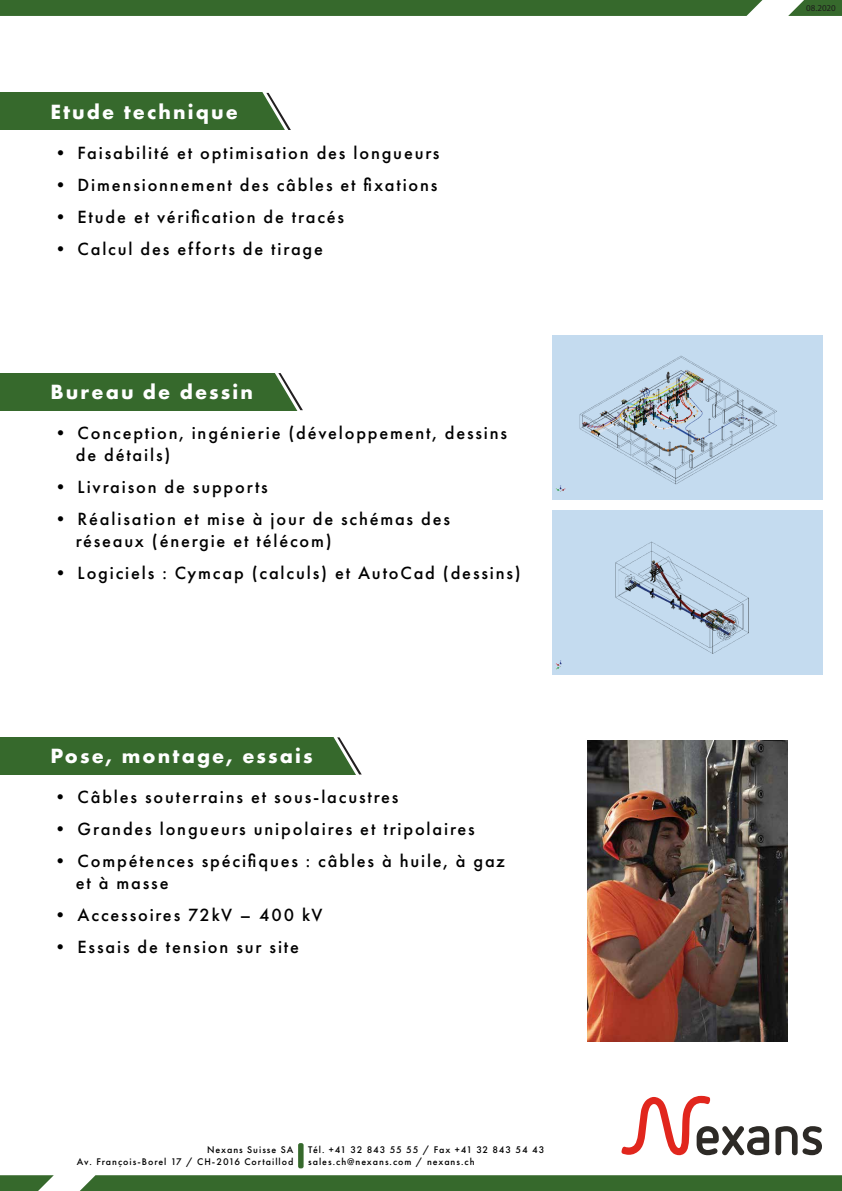
<style>
.page{position:relative;width:842px;height:1191px;background:#fff}
.page>*{position:absolute;margin:0;border:0;box-sizing:border-box;transform-origin:0 0}
.t1{font:700 21.4px "Futura PT";letter-spacing:.1em;color:#fff}
.t2{font:500 18.4px/22px "Futura PT";letter-spacing:.1em;color:#000}
.t3{font:500 10px/12px "Futura PT";letter-spacing:.1em;color:#000;text-align:right}
.t4{font:9px "Myriad Pro";color:#1d1d1b}
</style>
<div class="page">
<svg style="left:0;top:0;width:762px;height:16px;background:#386a2e"></svg>
<svg style="left:788px;top:0;width:54px;height:16px"></svg>
<svg style="left:80px;top:1175px;width:762px;height:16px;background:#3b6c31"></svg>
<svg style="left:0;top:1175px;width:54px;height:16px"></svg>
<div style="left:0;top:93px;width:288px;height:37px;background:#36692c"></div>
<svg style="left:260px;top:92px;width:31px;height:38px"></svg>
<div style="left:0;top:373px;width:300px;height:37px;background:#36692c"></div>
<svg style="left:272px;top:373px;width:31px;height:38px"></svg>
<div style="left:0;top:737px;width:357px;height:37px;background:#36692c"></div>
<svg style="left:331px;top:737px;width:31px;height:38px"></svg>
<div style="left:298px;top:1143px;width:6px;height:25px;background:#36692c;border-radius:2px"></div>
<svg style="left:775px;top:1126px;width:47px;height:29px"></svg>
<svg style="left:621px;top:1095px;width:148px;height:60px"></svg>
<img style="left:552px;top:510px;width:270px;height:164px">
<img style="left:552px;top:335px;width:270px;height:164px">
<img style="left:587px;top:740px;width:201px;height:301px">
<p class="t1" style="left:50px;top:98px;width:189px">Etude technique</p>
<p class="t2" style="left:51px;top:142px;width:390px">• Faisabilité et optimisation des longueurs</p>
<p class="t2" style="left:51px;top:174px;width:388px">• Dimensionnement des câbles et fixations</p>
<p class="t2" style="left:51px;top:206px;width:294px">• Etude et vérification de tracés</p>
<p class="t2" style="left:51px;top:238px;width:273px">• Calcul des efforts de tirage</p>
<p class="t1" style="left:50px;top:378px;width:204px">Bureau de dessin</p>
<p class="t2" style="left:76px;top:422px;width:433px;text-indent:-24px">• Conception, ingénierie (développement, dessins de détails)</p>
<p class="t2" style="left:51px;top:476px;width:218px">• Livraison de supports</p>
<p class="t2" style="left:76px;top:508px;width:376px;text-indent:-24px">• Réalisation et mise à jour de schémas des réseaux (énergie et télécom)</p>
<p class="t2" style="left:51px;top:562px;width:471px">• Logiciels : Cymcap (calculs) et AutoCad (dessins)</p>
<p class="t1" style="left:50px;top:742px;width:264px">Pose, montage, essais</p>
<p class="t2" style="left:51px;top:786px;width:349px">• Câbles souterrains et sous-lacustres</p>
<p class="t2" style="left:51px;top:818px;width:425px">• Grandes longueurs unipolaires et tripolaires</p>
<p class="t2" style="left:76px;top:850px;width:431px;text-indent:-24px">• Compétences spécifiques : câbles à huile, à gaz et à masse</p>
<p class="t2" style="left:51px;top:904px;width:273px">• Accessoires 72kV – 400 kV</p>
<p class="t2" style="left:51px;top:936px;width:249px">• Essais de tension sur site</p>
<p class="t3" style="left:77px;top:1143px;width:218px">Nexans Suisse SA<br>Av. François-Borel 17 / CH-2016 Cortaillod</p>
<p class="t3" style="left:308px;top:1143px;width:238px;text-align:left">Tél. +41 32 843 55 55 / Fax +41 32 843 54 43 sales.ch@nexans.com / nexans.ch</p>
<p class="t4" style="left:806px;top:2px;width:31px">08.2020</p>
</div>
